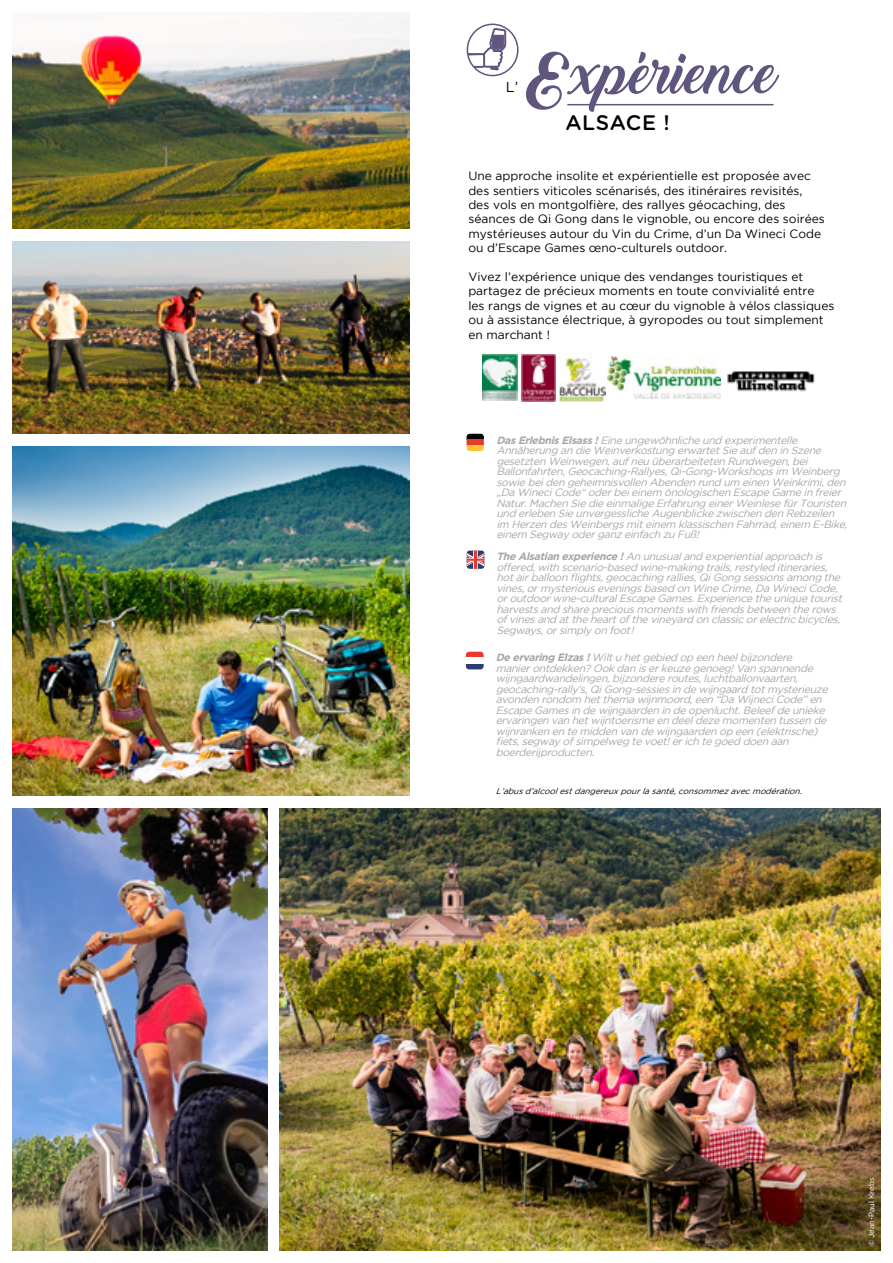
<style>
.page{position:relative;width:893px;height:1263px;background:#fff}
.page>*{position:absolute;margin:0;border:0;box-sizing:border-box;transform-origin:0 0}
.t1{font:56.85px "Backto Black Demo";color:#5f557d}
.t2{font:500 21px "Gotham Rounded";letter-spacing:.03em;color:#000}
.t3{font:14.55px "Gotham Rounded";color:#000}
.t4{font:12px/14.4px "Gotham";color:#000}
.t5{font:italic 10.5px/10.5px "Gotham";letter-spacing:-.03em;color:#878787}
.t6{font:italic 8.25px "Gotham";color:#000}
.t7{font:7.5px "Gotham";color:#fff}
.s1{font-weight:700}
</style>
<div class="page">
<img style="left:13px;top:446px;width:397px;height:349px">
<img style="left:13px;top:13px;width:397px;height:215px">
<img style="left:280px;top:808px;width:600px;height:442px">
<div style="left:467px;top:434px;width:17px;height:6px;background:#000"></div>
<div style="left:467px;top:440px;width:17px;height:6px;background:#e7392f"></div>
<div style="left:467px;top:446px;width:17px;height:5px;background:#fdc533"></div>
<hr style="left:567px;top:104px;width:206px;height:1px;background:#5f557d">
<svg style="left:467px;top:550px;width:17px;height:19px"></svg>
<div style="left:466px;top:652px;width:18px;height:6px;background:#e7392f"></div>
<div style="left:466px;top:664px;width:18px;height:5px;background:#2e3c76"></div>
<img style="left:13px;top:808px;width:255px;height:442px">
<svg style="left:468px;top:28px;width:38px;height:42px"></svg>
<div style="left:467px;top:24px;width:51px;height:52px;border:2px solid #5f557d;border-radius:50%"></div>
<img style="left:607px;top:356px;width:113px;height:43px">
<img style="left:727px;top:371px;width:88px;height:21px">
<img style="left:13px;top:241px;width:397px;height:193px">
<img style="left:521px;top:354px;width:34px;height:47px">
<img style="left:559px;top:353px;width:46px;height:49px">
<img style="left:482px;top:355px;width:35px;height:45px">
<h1 class="t1" style="left:523px;top:41px;width:256px">Expérience</h1>
<h3 class="t3" style="left:506px;top:77px;width:14px">L’</h3>
<h2 class="t2" style="left:565px;top:107px;width:106px">ALSACE !</h2>
<p class="t4" style="left:468px;top:169px;width:358px">Une approche insolite et expérientielle est proposée avec des sentiers viticoles scénarisés, des itinéraires revisités, des vols en montgolfière, des rallyes géocaching, des séances de Qi Gong dans le vignoble, ou encore des soirées mystérieuses autour du Vin du Crime, d’un Da Wineci Code ou d’Escape Games œno-culturels outdoor.</p>
<p class="t4" style="left:468px;top:269px;width:368px">Vivez l’expérience unique des vendanges touristiques et partagez de précieux moments en toute convivialité entre<br>les rangs de vignes et au cœur du vignoble à vélos classiques ou à assistance électrique, à gyropodes ou tout simplement en marchant !</p>
<p class="t5" style="left:496px;top:434px;width:355px"><span class="s1">DasErlebnisElsass!</span> Eine ungewöhnliche und experimentelle Annäherung an die Weinverkostung erwartetSie aufden in Szene gesetzten Weinwegen,aufneu überarbeiteten Rundwegen,bei Ballonfahrten,Geocaching-Rallyes,Qi-Gong-Workshopsim Weinberg sowie beiden geheimnisvollen Abenden rund um einen Weinkrimi,den „DaWineciCode“oderbeieinem önologischen Escape Game in freier Natur.Machen Sie die einmalige Erfahrung einerWeinlese fürTouristen und erleben Sie unvergessliche Augenblicke zwischen den Rebzeilen im Herzen desWeinbergsmiteinem klassischen Fahrrad,einem E-Bike, einem Segway oderganzeinfach zu Fuß!</p>
<p class="t5" style="left:496px;top:551px;width:350px"><span class="s1">The Alsatian experience !</span> An unusualand experientialapproach is offered,with scenario-based wine-making trails,restyled itineraries, hotairballoon flights,geocaching rallies,QiGong sessionsamong the vines,ormysteriouseveningsbased on Wine Crime,DaWineciCode, oroutdoorwine-culturalEscape Games.Experience the unique tourist harvestsand share preciousmomentswith friendsbetween the rows ofvinesand atthe heartofthe vineyard on classicorelectricbicycles, Segways,orsimply on foot!</p>
<p class="t5" style="left:496px;top:652px;width:336px"><span class="s1">De ervaring Elzas!</span> Wiltu hetgebied op een heelbijzondere manierontdekken?Ookdan iserkeuze genoeg!Van spannende wijngaardwandelingen,bijzondere routes,luchtballonvaarten, geocaching-rally’s,QiGong-sessiesin de wijngaard totmysterieuze avonden rondom hetthemawijnmoord,een “DaWijneciCode”en Escape Gamesin de wijngaarden in de openlucht.Beleefde unieke ervaringen van hetwijntoerisme en deeldeze momenten tussen de wijnranken en te midden van de wijngaarden op een (elektrische) fiets,segway ofsimpelweg te voet!erich te goed doen aan boerderijproducten.</p>
<p class="t6" style="left:496px;top:786px;width:310px">L’abusd’alcoolestdangereuxpourlasanté,consommezavecmodération.</p>
<p class="t7" style="left:867px;top:1246px;width:70px;rotate:-90deg">© Jean-Paul Krebs</p>
</div>
